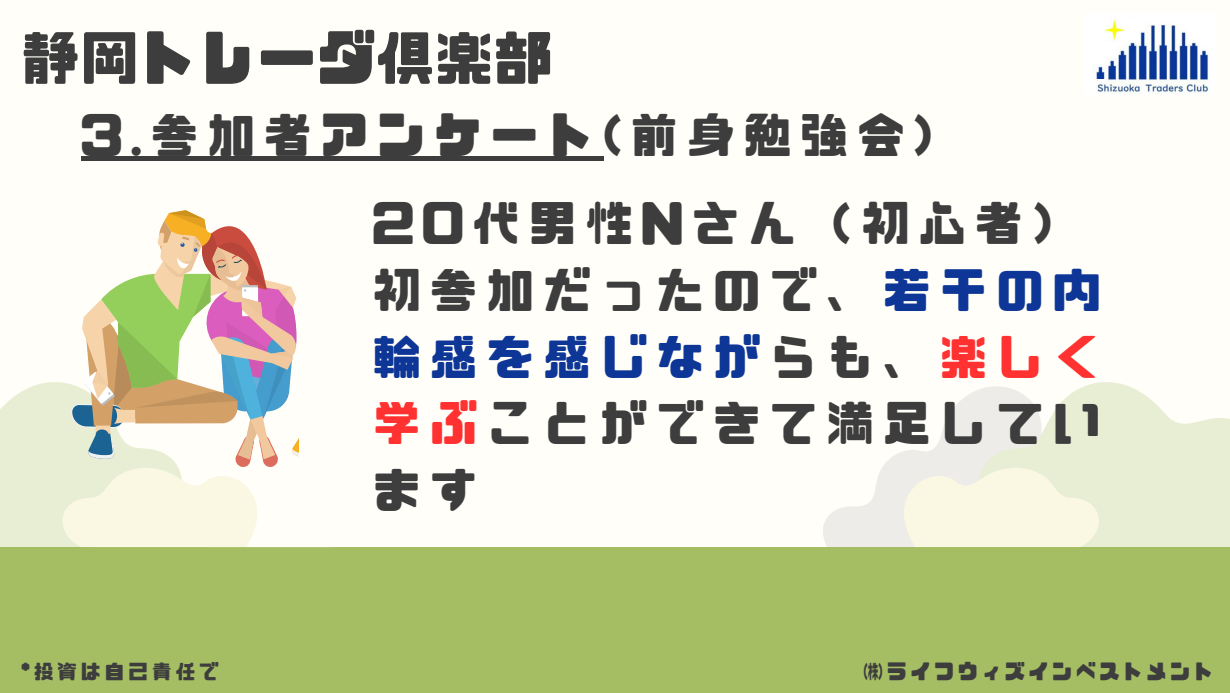
<style>
.page{position:relative;width:1230px;height:693px;background:#fffef9}
.page>*{position:absolute;margin:0;border:0;box-sizing:border-box;transform-origin:0 0}
.t1{font:59.1px "CP Font";color:#3d3d3d}
.t2{font:48px/66.8px "CP Font";letter-spacing:.18em;color:#3d3d3d}
.t3{font:20px "CP Font";letter-spacing:.18em;color:#3d3d3d}
.s1{color:#0d3696}
.s2{color:#ff3131}
</style>
<div class="page">
<div style="left:0;top:548px;width:1230px;height:145px;background:#a5be64"></div>
<svg style="left:823px;top:430px;width:120px;height:117px"></svg>
<svg style="left:943px;top:382px;width:287px;height:165px;fill:#e8eed3"></svg>
<svg style="left:897px;top:467px;width:202px;height:80px;background:#f6f4e0"></svg>
<div style="left:0;top:382px;width:62px;height:165px;background:#e8eed3"></div>
<img style="left:1096px;top:19px;width:113px;height:74px">
<div style="left:81px;top:156px;width:523px;height:5px;background:#3d3d3d"></div>
<svg style="left:62px;top:210px;width:236px;height:337px"></svg>
<p class="t1" style="left:21px;top:29px;width:533px">静岡トレーダ倶楽部</p>
<p class="t2" style="left:81px;top:103px;width:852px">3.参加者アンケート(前身勉強会)</p>
<p class="t2" style="left:373px;top:191px;width:730px">20代男性Nさん（初心者）初参加だったので、<span class="s1">若干の内輪感を感じなが</span>らも、<span class="s2">楽しく学ぶ</span>ことができて満足しています</p>
<p class="t3" style="left:21px;top:661px;width:199px">*投資は自己責任で</p>
<p class="t3" style="left:863px;top:661px;width:352px">㈱ライフウィズインベストメント</p>
</div>
